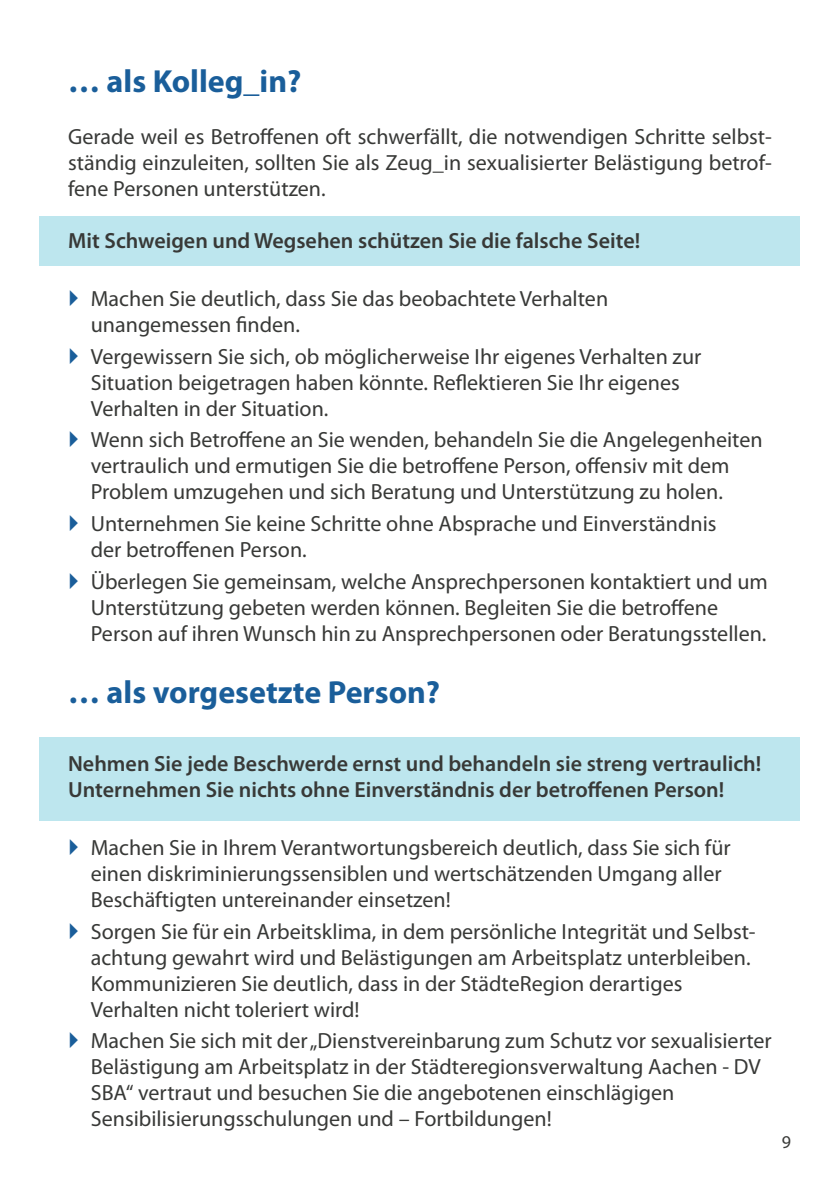
<style>
.page{position:relative;width:840px;height:1191px;background:#fff}
.page>*{position:absolute;margin:0;border:0;box-sizing:border-box;transform-origin:0 0}
.Headline{font:700 32px "Myriad Pro";color:#1a5e9a}
.Fließtext{font:22px/26px "Myriad Pro";color:#383937}
.Fließtext-2{font:600 22px "Myriad Pro";color:#383937}
.t1{font:18px "Myriad Pro";color:#383937}
</style>
<div class="page">
<div style="left:40px;top:737px;width:759px;height:84px;background:#bde6ee"></div>
<div style="left:40px;top:217px;width:759px;height:49px;background:#bde6ee"></div>
<p class="Headline" style="left:68px;top:63px;width:235px">… als Kolleg_in?</p>
<p class="Fließtext" style="left:68px;top:124px;width:704px;text-align:justify">Gerade weil es Betroffenen oft schwerfällt, die notwendigen Schritte selbst&shy;ständig einzuleiten, sollten Sie als Zeug_in sexualisierter Belästigung betrof&shy;fene Personen unterstützen.</p>
<p class="Fließtext-2" style="left:68px;top:228px;width:573px">Mit Schweigen und Wegsehen schützen Sie die falsche Seite!</p>
<p class="Fließtext" style="left:91px;top:286px;width:518px">Machen Sie deutlich, dass Sie das beobachtete Verhalten unangemessen finden.</p>
<p class="Fließtext" style="left:91px;top:343px;width:611px">Vergewissern Sie sich, ob möglicherweise Ihr eigenes Verhalten zur<br>Situation beigetragen haben könnte. Reflektieren Sie Ihr eigenes<br>Verhalten in der Situation.</p>
<p class="Fließtext" style="left:91px;top:427px;width:673px">Wenn sich Betroffene an Sie wenden, behandeln Sie die Angelegenheiten vertraulich und ermutigen Sie die betroffene Person, offensiv mit dem<br>Problem umzugehen und sich Beratung und Unterstützung zu holen.</p>
<p class="Fließtext" style="left:91px;top:511px;width:627px">Unternehmen Sie keine Schritte ohne Absprache und Einverständnis der betroffenen Person.</p>
<p class="Fließtext" style="left:91px;top:568px;width:678px">Überlegen Sie gemeinsam, welche Ansprechpersonen kontaktiert und um<br>Unterstützung gebeten werden können. Begleiten Sie die betroffene<br>Person auf ihren Wunsch hin zu Ansprechpersonen oder Beratungsstellen.</p>
<p class="Headline" style="left:68px;top:674px;width:373px">… als vorgesetzte Person?</p>
<p class="Fließtext-2" style="left:68px;top:751px;width:694px">Nehmen Sie jede Beschwerde ernst und behandeln sie streng vertraulich!</p>
<p class="Fließtext-2" style="left:68px;top:777px;width:657px">Unternehmen Sie nichts ohne Einverständnis der betroffenen Person!</p>
<p class="Fließtext" style="left:91px;top:835px;width:641px">Machen Sie in Ihrem Verantwortungsbereich deutlich, dass Sie sich für einen diskriminierungssensiblen und wertschätzenden Umgang aller<br>Beschäftigten untereinander einsetzen!</p>
<p class="Fließtext" style="left:91px;top:918px;width:666px">Sorgen Sie für ein Arbeitsklima, in dem persönliche Integrität und Selbst&shy;achtung gewahrt wird und Belästigungen am Arbeitsplatz unterbleiben.<br>Kommunizieren Sie deutlich, dass in der StädteRegion derartiges Verhalten nicht toleriert wird!</p>
<p class="Fließtext" style="left:91px;top:1028px;width:682px">Machen Sie sich mit der „Dienstvereinbarung zum Schutz vor sexualisierter Belästigung am Arbeitsplatz in der Städteregionsverwaltung Aachen - DV SBA“ vertraut und besuchen Sie die angebotenen einschlägigen Sensibilisierungsschulungen und – Fortbildungen!</p>
<p class="t1" style="left:781px;top:1132px;width:11px">9</p>
</div>
